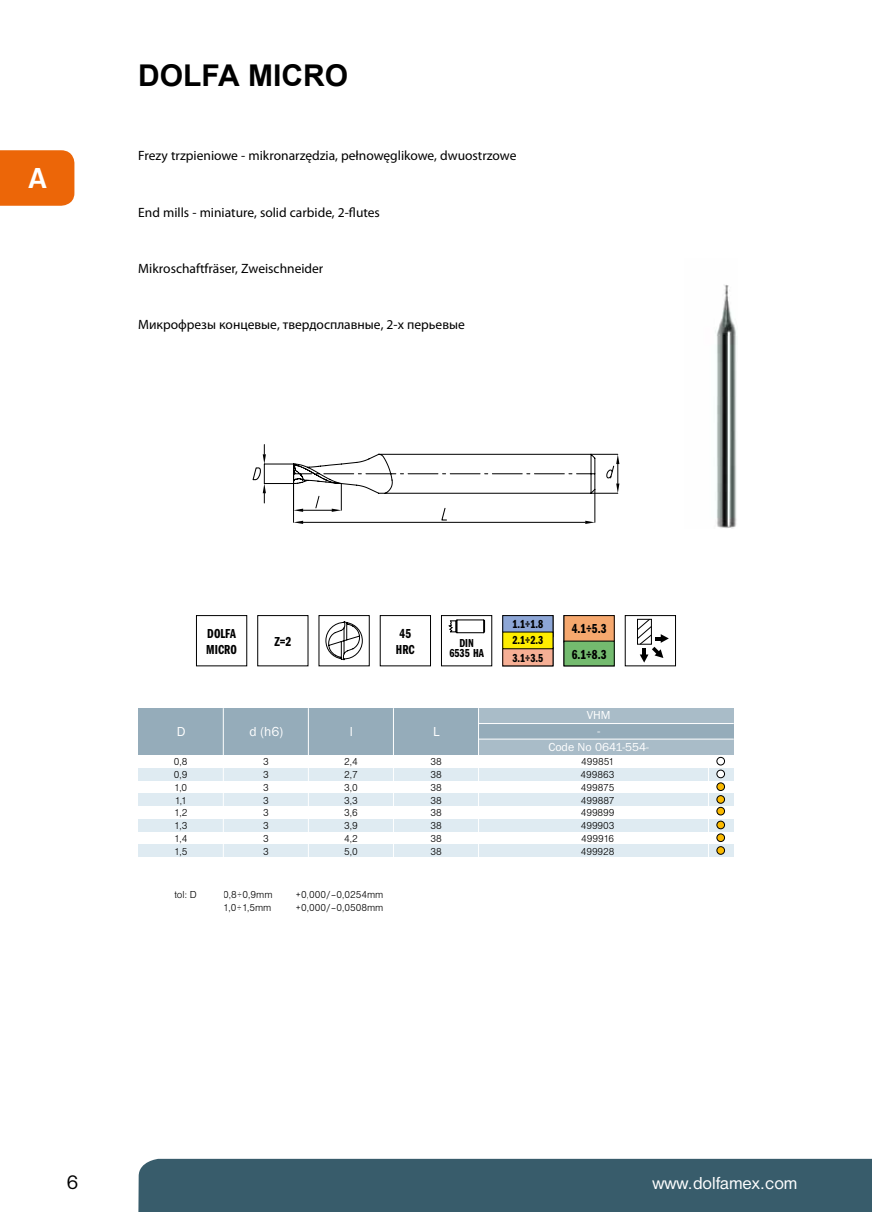
<style>
.page{position:relative;width:872px;height:1212px;background:#fff}
.page>*{position:absolute;margin:0;border:0;box-sizing:border-box;transform-origin:0 0}
.t1{font:700 30px "Arial";color:#000}
.t2{font:700 30px "Nimbus San DCE";color:#fff}
.t3{font:21px "Nimbus San DCE";color:#000}
.t4{font:18px "Nimbus San DCE";color:#fff}
.t5{font:13.5px "Myriad Pro";color:#000}
.t6{font:13.5px/16.2px "Franklin Got Itc TCE Demi Comp";color:#000}
.t7{font:13.5px "Franklin Got Itc TCE";color:#fff}
.t8{font:12px/16.8px "Franklin Got Itc TCE Demi Comp";color:#000;text-align:justify}
.t9{font:12px/15.8px "Franklin Got Itc TCE";color:#fff;text-align:center}
.t10{font:10.5px "Nimbus San DCE Ligh";color:#000}
</style>
<div class="page">
<div style="left:138px;top:1159px;width:734px;height:53px;background:#385c6b"></div>
<div style="left:138px;top:708px;width:595px;height:47px;background:#95acba"></div>
<div style="left:478px;top:708px;width:255px;height:16px;background:#a9bcc8"></div>
<div style="left:478px;top:739px;width:255px;height:16px;background:#a9bcc8"></div>
<div style="left:138px;top:768px;width:595px;height:13px;background:#dfebf2"></div>
<div style="left:138px;top:793px;width:595px;height:13px;background:#dfebf2"></div>
<div style="left:138px;top:819px;width:595px;height:13px;background:#dfebf2"></div>
<div style="left:138px;top:844px;width:595px;height:13px;background:#dfebf2"></div>
<hr style="left:223px;top:708px;width:1px;height:198px;background:#fff">
<hr style="left:308px;top:708px;width:1px;height:198px;background:#fff">
<hr style="left:393px;top:708px;width:1px;height:199px;background:#fff">
<hr style="left:478px;top:708px;width:1px;height:199px;background:#fff">
<hr style="left:478px;top:723px;width:255px;height:1px;background:#fff">
<hr style="left:478px;top:739px;width:255px;height:1px;background:#fff">
<hr style="left:708px;top:755px;width:1px;height:149px;background:#fff">
<div style="left:716px;top:757px;width:9px;height:8px;border:1px solid #000;border-radius:50%"></div>
<div style="left:717px;top:770px;width:7px;height:8px;background:#fff;border-radius:50%"></div>
<div style="left:716px;top:770px;width:9px;height:8px;border:1px solid #000;border-radius:50%"></div>
<div style="left:717px;top:783px;width:7px;height:7px;background:#fbba00;border-radius:50%"></div>
<div style="left:716px;top:782px;width:9px;height:9px;border:1px solid #000;border-radius:50%"></div>
<div style="left:717px;top:796px;width:7px;height:7px;background:#fbba00;border-radius:50%"></div>
<div style="left:716px;top:795px;width:9px;height:8px;border:1px solid #000;border-radius:50%"></div>
<div style="left:717px;top:821px;width:7px;height:8px;background:#fbba00;border-radius:50%"></div>
<div style="left:716px;top:821px;width:9px;height:8px;border:1px solid #000;border-radius:50%"></div>
<div style="left:717px;top:807px;width:7px;height:8px;background:#fbba00;border-radius:50%"></div>
<div style="left:716px;top:807px;width:9px;height:8px;border:1px solid #000;border-radius:50%"></div>
<div style="left:717px;top:834px;width:7px;height:7px;background:#fbba00;border-radius:50%"></div>
<div style="left:716px;top:834px;width:9px;height:8px;border:1px solid #000;border-radius:50%"></div>
<div style="left:717px;top:847px;width:7px;height:7px;background:#fbba00;border-radius:50%"></div>
<div style="left:716px;top:846px;width:9px;height:8px;border:1px solid #000;border-radius:50%"></div>
<div style="left:196px;top:615px;width:51px;height:51px;border:1px solid #000"></div>
<div style="left:257px;top:615px;width:51px;height:51px;border:1px solid #000"></div>
<svg style="left:326px;top:621px;width:36px;height:40px"></svg>
<div style="left:564px;top:615px;width:50px;height:27px;background:#f6a86e"></div>
<div style="left:563px;top:615px;width:51px;height:27px;border:1px solid #000"></div>
<div style="left:564px;top:641px;width:50px;height:25px;background:#74bb6f"></div>
<div style="left:503px;top:615px;width:50px;height:22px;background:#8da6d6"></div>
<div style="left:502px;top:615px;width:51px;height:22px;border:1px solid #000"></div>
<div style="left:503px;top:647px;width:50px;height:19px;background:#f6af95"></div>
<div style="left:503px;top:632px;width:50px;height:17px;background:#ffed00"></div>
<div style="left:441px;top:615px;width:51px;height:51px;border:1px solid #000"></div>
<svg style="left:448px;top:619px;width:9px;height:15px"></svg>
<svg style="left:483px;top:619px;width:2px;height:15px"></svg>
<div style="left:457px;top:620px;width:27px;height:13px;border:1px solid #000"></div>
<svg style="left:639px;top:621px;width:30px;height:41px"></svg>
<div style="left:637px;top:619px;width:15px;height:26px;border:1px solid #000"></div>
<div style="left:625px;top:615px;width:51px;height:51px;border:1px solid #000"></div>
<div style="left:380px;top:615px;width:51px;height:51px;border:1px solid #000"></div>
<svg style="left:252px;top:444px;width:367px;height:80px"></svg>
<div style="left:0;top:150px;width:74px;height:56px;background:#ec6608"></div>
<img style="left:715px;top:285px;width:22px;height:244px">
<h1 class="t2" style="left:29px;top:161px;width:20px">A</h1>
<h1 class="t1" style="left:138px;top:55px;width:211px">DOLFA MICRO</h1>
<p class="t5" style="left:138px;top:148px;width:380px">Frezy trzpieniowe - mikronarzędzia, pełnowęglikowe, dwuostrzowe</p>
<p class="t5" style="left:138px;top:205px;width:243px">End mills - miniature, solid carbide, 2-flutes</p>
<p class="t5" style="left:138px;top:261px;width:187px">Mikroschaftfräser, Zweischneider</p>
<p class="t5" style="left:138px;top:317px;width:328px">Mикрофрезы концевые, твердосплавные, 2-х перьевые</p>
<p class="t6" style="left:206px;top:625px;width:32px">DOLFA<br>MICRO</p>
<p class="t6" style="left:274px;top:633px;width:19px">Z=2</p>
<p class="t6" style="left:396px;top:625px;width:20px">45<br>HRC</p>
<p class="t8" style="left:449px;top:637px;width:36px;line-height:10.5px;text-align:center">DIN<br>6535 HA</p>
<p class="t7" style="left:177px;top:724px;width:10px">D</p>
<p class="t7" style="left:249px;top:724px;width:35px">d (h6)</p>
<p class="t7" style="left:350px;top:724px;width:5px">l</p>
<p class="t7" style="left:433px;top:724px;width:8px">L</p>
<p class="t8" style="left:512px;top:616px;width:32px">1.1÷1.8<br>2.1÷2.3<br>3.1÷3.5</p>
<p class="t6" style="left:572px;top:615px;width:36px;line-height:25.8px">4.1÷5.3<br>6.1÷8.3</p>
<p class="t9" style="left:548px;top:707px;width:102px">VHM<br>-<br>Code No 0641-554-</p>
<p class="t10" style="left:174px;top:756px;width:15px">0,8</p>
<p class="t10" style="left:263px;top:756px;width:7px">3</p>
<p class="t10" style="left:344px;top:756px;width:15px">2,4</p>
<p class="t10" style="left:430px;top:756px;width:13px">38</p>
<p class="t10" style="left:581px;top:756px;width:35px">499851</p>
<p class="t10" style="left:174px;top:769px;width:15px">0,9</p>
<p class="t10" style="left:263px;top:769px;width:7px">3</p>
<p class="t10" style="left:344px;top:769px;width:15px">2,7</p>
<p class="t10" style="left:430px;top:769px;width:13px">38</p>
<p class="t10" style="left:580px;top:769px;width:35px">499863</p>
<p class="t10" style="left:174px;top:782px;width:15px">1,0</p>
<p class="t10" style="left:263px;top:782px;width:7px">3</p>
<p class="t10" style="left:344px;top:782px;width:15px">3,0</p>
<p class="t10" style="left:430px;top:782px;width:13px">38</p>
<p class="t10" style="left:581px;top:782px;width:35px">499875</p>
<p class="t10" style="left:175px;top:794px;width:14px">1,1</p>
<p class="t10" style="left:263px;top:794px;width:7px">3</p>
<p class="t10" style="left:344px;top:794px;width:15px">3,3</p>
<p class="t10" style="left:430px;top:794px;width:13px">38</p>
<p class="t10" style="left:581px;top:794px;width:35px">499887</p>
<p class="t10" style="left:174px;top:807px;width:15px">1,2</p>
<p class="t10" style="left:263px;top:807px;width:7px">3</p>
<p class="t10" style="left:344px;top:807px;width:15px">3,6</p>
<p class="t10" style="left:430px;top:807px;width:13px">38</p>
<p class="t10" style="left:580px;top:807px;width:35px">499899</p>
<p class="t10" style="left:174px;top:820px;width:15px">1,3</p>
<p class="t10" style="left:263px;top:820px;width:7px">3</p>
<p class="t10" style="left:344px;top:820px;width:15px">3,9</p>
<p class="t10" style="left:430px;top:820px;width:13px">38</p>
<p class="t10" style="left:580px;top:820px;width:35px">499903</p>
<p class="t10" style="left:174px;top:833px;width:15px">1,4</p>
<p class="t10" style="left:263px;top:833px;width:7px">3</p>
<p class="t10" style="left:344px;top:833px;width:15px">4,2</p>
<p class="t10" style="left:430px;top:833px;width:13px">38</p>
<p class="t10" style="left:581px;top:833px;width:35px">499916</p>
<p class="t10" style="left:174px;top:845px;width:15px">1,5</p>
<p class="t10" style="left:263px;top:845px;width:7px">3</p>
<p class="t10" style="left:344px;top:845px;width:15px">5,0</p>
<p class="t10" style="left:430px;top:845px;width:13px">38</p>
<p class="t10" style="left:580px;top:845px;width:35px">499928</p>
<p class="t10" style="left:174px;top:888px;width:24px">tol: D</p>
<p class="t10" style="left:223px;top:888px;width:51px">0,8÷0,9mm</p>
<p class="t10" style="left:296px;top:888px;width:89px">+0,000/–0,0254mm</p>
<p class="t10" style="left:223px;top:901px;width:50px">1,0÷1,5mm</p>
<p class="t10" style="left:296px;top:901px;width:89px">+0,000/–0,0508mm</p>
<h2 class="t3" style="left:67px;top:1170px;width:14px">6</h2>
<h3 class="t4" style="left:652px;top:1173px;width:146px">www.dolfamex.com</h3>
</div>
